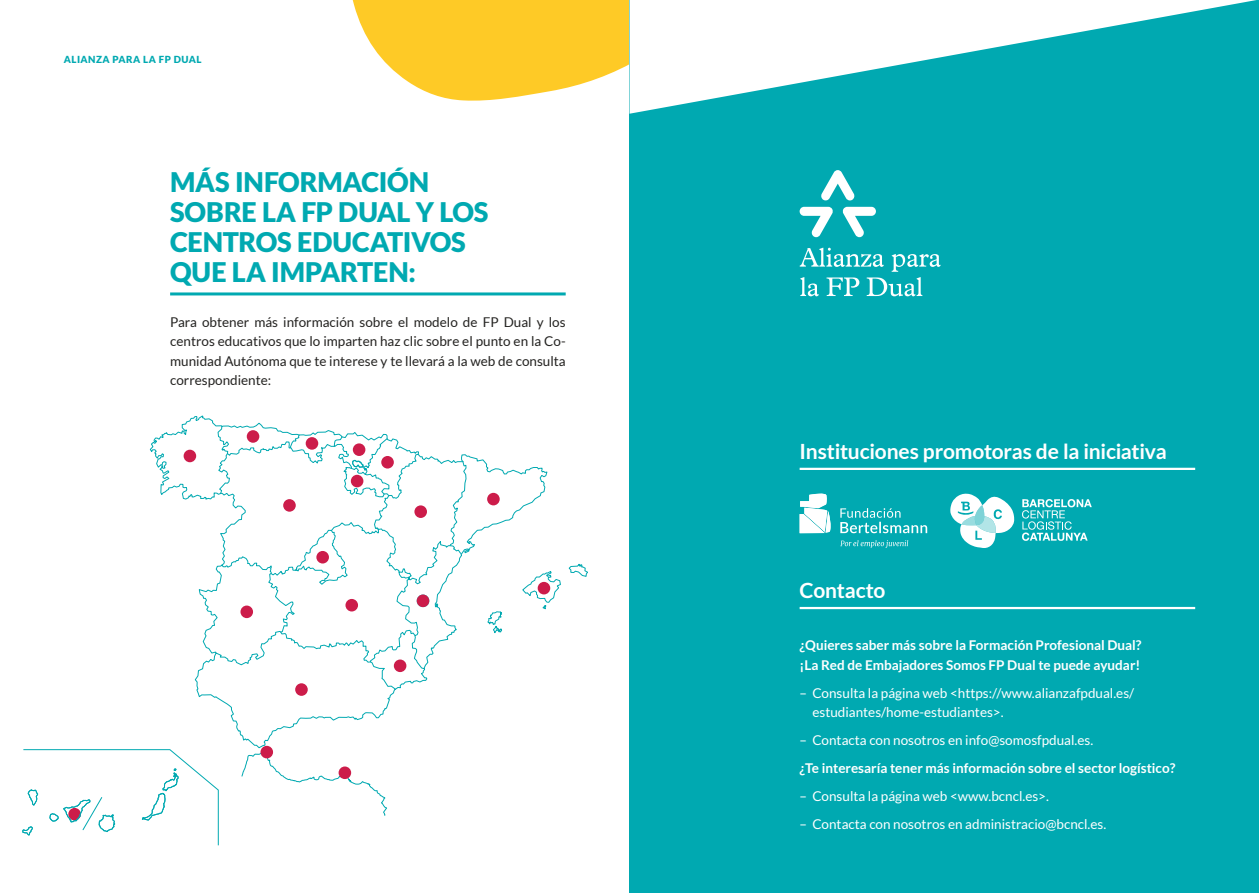
<style>
.page{position:relative;width:1259px;height:893px;background:#fff}
.page>*{position:absolute;margin:0;border:0;box-sizing:border-box;transform-origin:0 0}
.t1{font:900 27px/30px "Lato";letter-spacing:-.005em;color:#00a9b1}
.t2{font:700 21px "Lato";letter-spacing:-.01em;color:#fff}
.t3{font:13.5px/19.5px "Lato";color:#fff}
.t4{font:13.5px/19.5px "Lato";color:#242321;text-align:justify}
.t5{font:700 13.5px/19.5px "Lato";color:#fff}
.t6{font:900 9.75px "Lato";letter-spacing:.05em;color:#00a9b1}
</style>
<div class="page">
<svg style="left:352px;top:0;width:277px;height:101px"></svg>
<div style="left:629px;top:0;width:630px;height:893px;background:#00a9b1"></div>
<svg style="left:629px;top:0;width:627px;height:114px"></svg>
<svg style="left:799px;top:248px;width:141px;height:48px"></svg>
<svg style="left:799px;top:170px;width:77px;height:67px"></svg>
<svg style="left:799px;top:494px;width:31px;height:39px"></svg>
<svg style="left:840px;top:508px;width:87px;height:25px"></svg>
<svg style="left:840px;top:540px;width:68px;height:8px"></svg>
<svg style="left:1022px;top:499px;width:69px;height:42px"></svg>
<svg style="left:950px;top:493px;width:64px;height:55px"></svg>
<hr style="left:170px;top:292px;width:396px;height:3px;background:#00a9b1">
<hr style="left:799px;top:468px;width:396px;height:2px;background:#fff">
<hr style="left:799px;top:607px;width:396px;height:2px;background:#fff">
<svg style="left:568px;top:563px;width:20px;height:14px"></svg>
<svg style="left:22px;top:415px;width:539px;height:431px"></svg>
<p class="t6" style="left:64px;top:54px;width:139px">ALIANZA PARA LA FP DUAL</p>
<h1 class="t1" style="left:170px;top:166px;width:320px">MÁS INFORMACIÓN<br>SOBRE LA FP DUAL Y LOS<br>CENTROS EDUCATIVOS<br>QUE LA IMPARTEN:</h1>
<p class="t4" style="left:170px;top:312px;width:397px">Para obtener más información sobre el modelo de FP Dual y los centros educativos que lo imparten haz clic sobre el punto en la Co&shy;munidad Autónoma que te interese y te llevará a la web de consulta correspondiente:</p>
<h2 class="t2" style="left:799px;top:440px;width:368px">Instituciones promotoras de la iniciativa</h2>
<h2 class="t2" style="left:799px;top:579px;width:87px">Contacto</h2>
<p class="t5" style="left:799px;top:635px;width:343px">¿Quieres saber más sobre la Formación Profesional Dual? ¡La Red de Embajadores Somos FP Dual te puede ayudar!</p>
<p class="t3" style="left:812px;top:683px;width:323px;text-indent:-13px">– Consulta la página web &lt;https://www.alianzafpdual.es/ estudiantes/home-estudiantes&gt;.</p>
<p class="t3" style="left:799px;top:730px;width:295px">– Contacta con nosotros en info@somosfpdual.es.</p>
<p class="t5" style="left:799px;top:758px;width:377px">¿Te interesaría tener más información sobre el sector logístico?</p>
<p class="t3" style="left:799px;top:786px;width:251px">– Consulta la página web &lt;www.bcncl.es&gt;.</p>
<p class="t3" style="left:799px;top:814px;width:308px">– Contacta con nosotros en administracio@bcncl.es.</p>
</div>
